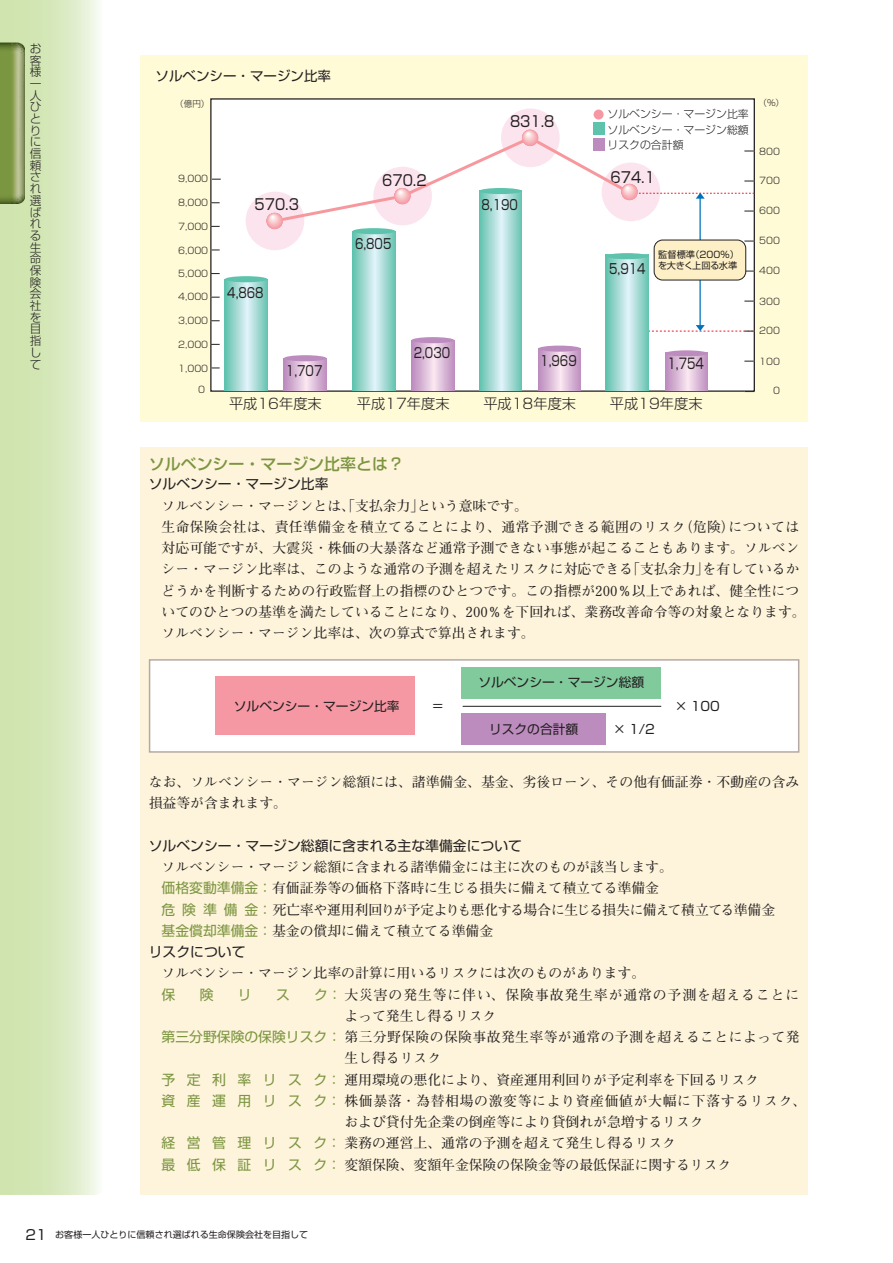
<style>
.page{position:relative;width:893px;height:1263px;background:#fff}
.page>*{position:absolute;margin:0;border:0;box-sizing:border-box;transform-origin:0 0}
.t1{font:500 15.9px "Shin Go Pro";color:#7b9540}
.t2{font:15px "Shin Go Pro Regular 90 pv RKSJ H";color:#231f20;scale:.9 1}
.t3{font:14.55px "Shin Go Pro Regular 90 pv RKSJ H";color:#231f20;scale:.76 1}
.t4{font:14.25px "Shin Go Pro Light 90 pv RKSJ H";color:#231f20}
.t5{font:700 13.8px/21.3px "Futo Min A101 Pro";color:#231f20}
.t6{font:13.8px "Shin Go Pro";color:#231f20}
.t7{font:700 13.8px "Futo Min A101 Pro";letter-spacing:.03em;color:#231f20}
.t8{font:700 13.8px "Futo Min A101 Pro";letter-spacing:.065em;color:#231f20}
.t9{font:700 13.8px "Futo Min A101 Pro";letter-spacing:.05em;color:#231f20}
.t10{font:13.8px "Shin Go Pro Regular 90 pv RKSJ H";color:#231f20;scale:.8 1}
.t11{font:13.5px "Shin Go Pro Regular 90 pv RKSJ H";color:#231f20}
.t12{font:12.75px "Shin Go Pro";color:#231f20}
.t13{font:300 11.7px/11.7px "Shin Go Pro";color:#231f20}
.t14{font:10.8px/15.1px "Shin Go Pro Light 90 pv RKSJ H";color:#231f20;text-align:justify}
.t15{font:9.15px "Shin Go Pro Light 90 pv RKSJ H";color:#231f20}
.t16{font:9.15px/10.9px "Shin Go Pro Regular 90 pv RKSJ H";color:#231f20}
.t17{font:9px "Shin Go Pro";color:#231f20}
.t18{font:8.55px "Shin Go Pro Light 90 pv RKSJ H";color:#231f20}
.s1{font-family:"Shin Go Pro";font-weight:400;color:#7b9540}
</style>
<div class="page">
<svg style="left:0;top:0;width:99px;height:1195px;background:#daeac1"></svg>
<svg style="left:0;top:43px;width:25px;height:161px;background:#899d58"></svg>
<div style="left:140px;top:447px;width:668px;height:748px;background:#fef4db"></div>
<div style="left:150px;top:660px;width:649px;height:92px;background:#fff"></div>
<div style="left:149px;top:659px;width:650px;height:94px;border:2px solid #b5a9a5"></div>
<div style="left:215px;top:677px;width:200px;height:58px;background:#f598a3"></div>
<div style="left:461px;top:667px;width:200px;height:31px;background:#80ca9c"></div>
<div style="left:461px;top:714px;width:145px;height:31px;background:#bd8cbf"></div>
<hr style="left:463px;top:706px;width:198px;height:1px;background:#231f20">
<div style="left:140px;top:55px;width:668px;height:366px;background:#fffbd6"></div>
<div style="left:211px;top:99px;width:543px;height:292px;background:#fff"></div>
<div style="left:501px;top:109px;width:59px;height:58px;background:#fce4ee;border-radius:50%"></div>
<svg style="left:606px;top:254px;width:42px;height:136px;background:#a3dad3"></svg>
<svg style="left:665px;top:354px;width:43px;height:36px"></svg>
<svg style="left:479px;top:224px;width:43px;height:166px;background:#a2d9d3"></svg>
<svg style="left:538px;top:350px;width:43px;height:40px;background:#d9b7d6"></svg>
<div style="left:593px;top:122px;width:12px;height:13px;background:#5dc3ad"></div>
<hr style="left:699px;top:196px;width:2px;height:130px;background:#0072bc">
<svg style="left:632px;top:325px;width:122px;height:7px"></svg>
<div style="left:654px;top:240px;width:92px;height:40px;background:#fef0c6;border-radius:9px"></div>
<div style="left:654px;top:240px;width:92px;height:40px;border:1px solid #231f20;border-radius:9px"></div>
<div style="left:606px;top:253px;width:42px;height:6px;background:#5dc3ad;border-radius:50%"></div>
<div style="left:665px;top:350px;width:43px;height:6px;background:#bd8cbf;border-radius:50%"></div>
<div style="left:538px;top:346px;width:43px;height:6px;background:#bd8cbf;border-radius:50%"></div>
<svg style="left:353px;top:232px;width:42px;height:158px;background:#a3dad3"></svg>
<svg style="left:412px;top:341px;width:42px;height:49px;background:#dab8d7"></svg>
<div style="left:353px;top:228px;width:42px;height:6px;background:#5dc3ad;border-radius:50%"></div>
<div style="left:412px;top:337px;width:42px;height:6px;background:#bd8cbf;border-radius:50%"></div>
<svg style="left:225px;top:280px;width:42px;height:110px;background:#a3dad3"></svg>
<svg style="left:284px;top:359px;width:42px;height:31px"></svg>
<div style="left:225px;top:276px;width:42px;height:6px;background:#5dc3ad;border-radius:50%"></div>
<div style="left:284px;top:355px;width:42px;height:6px;background:#bd8cbf;border-radius:50%"></div>
<div style="left:594px;top:110px;width:10px;height:10px;background:#f598a3;border-radius:50%"></div>
<div style="left:246px;top:192px;width:58px;height:58px;background:#fce4ee;border-radius:50%"></div>
<div style="left:267px;top:213px;width:16px;height:16px;background:#f69ca6;border-radius:50%"></div>
<div style="left:267px;top:213px;width:15px;height:15px;background:#f7a5ad;border-radius:50%"></div>
<div style="left:267px;top:213px;width:14px;height:14px;background:#f7a9b1;border-radius:50%"></div>
<div style="left:268px;top:214px;width:13px;height:13px;background:#f8aeb5;border-radius:50%"></div>
<div style="left:268px;top:214px;width:12px;height:12px;background:#f8b6bb;border-radius:50%"></div>
<div style="left:268px;top:214px;width:11px;height:11px;background:#f9bcc1;border-radius:50%"></div>
<div style="left:269px;top:214px;width:9px;height:9px;background:#f9c8cb;border-radius:50%"></div>
<div style="left:269px;top:215px;width:8px;height:8px;background:#facfd1;border-radius:50%"></div>
<div style="left:522px;top:130px;width:16px;height:15px;background:#f69fa9;border-radius:50%"></div>
<div style="left:523px;top:130px;width:13px;height:13px;background:#f8aeb5;border-radius:50%"></div>
<div style="left:525px;top:131px;width:9px;height:9px;background:#f8bec1;border-radius:50%"></div>
<div style="left:525px;top:131px;width:8px;height:9px;background:#facbcd;border-radius:50%"></div>
<svg style="left:270px;top:132px;width:485px;height:92px"></svg>
<p class="t13" style="left:30px;top:41px;width:13px">お客様一人ひとりに信頼され選ばれる生命保険会社を目指して</p>
<p class="t11" style="left:156px;top:65px;width:177px">ソルベンシー・マージン比率</p>
<p class="t18" style="left:175px;top:97px;width:36px">（億円）</p>
<p class="t18" style="left:758px;top:95px;width:27px">（％）</p>
<p class="t2" style="left:510px;top:109px;width:51px">831.8</p>
<p class="t14" style="left:607px;top:105px;width:143px">ソルベンシー・マージン比率ソルベンシー・マージン総額リスクの合計額</p>
<p class="t15" style="left:759px;top:144px;width:22px">800</p>
<p class="t15" style="left:178px;top:171px;width:32px">9,000</p>
<p class="t2" style="left:382px;top:168px;width:51px">670.2</p>
<p class="t2" style="left:611px;top:164px;width:51px">674.1</p>
<p class="t15" style="left:759px;top:173px;width:22px">700</p>
<p class="t15" style="left:178px;top:195px;width:32px">8,000</p>
<p class="t2" style="left:255px;top:192px;width:51px">570.3</p>
<p class="t10" style="left:482px;top:193px;width:47px">8,190</p>
<p class="t15" style="left:759px;top:203px;width:22px">600</p>
<p class="t15" style="left:178px;top:219px;width:32px">7,000</p>
<p class="t15" style="left:178px;top:243px;width:32px">6,000</p>
<p class="t15" style="left:178px;top:266px;width:32px">5,000</p>
<p class="t10" style="left:355px;top:233px;width:47px">6,805</p>
<p class="t10" style="left:609px;top:257px;width:47px">5,914</p>
<p class="t16" style="left:658px;top:248px;width:82px">監督標準（200％）を大きく上回る水準</p>
<p class="t15" style="left:759px;top:233px;width:22px">500</p>
<p class="t15" style="left:759px;top:263px;width:22px">400</p>
<p class="t15" style="left:178px;top:289px;width:32px">4,000</p>
<p class="t10" style="left:227px;top:281px;width:47px">4,868</p>
<p class="t15" style="left:759px;top:293px;width:22px">300</p>
<p class="t15" style="left:178px;top:313px;width:32px">3,000</p>
<p class="t15" style="left:759px;top:323px;width:22px">200</p>
<p class="t15" style="left:178px;top:337px;width:32px">2,000</p>
<p class="t15" style="left:178px;top:361px;width:32px">1,000</p>
<p class="t10" style="left:286px;top:359px;width:47px">1,707</p>
<p class="t10" style="left:414px;top:341px;width:47px">2,030</p>
<p class="t10" style="left:540px;top:349px;width:47px">1,969</p>
<p class="t3" style="left:668px;top:352px;width:49px">1,754</p>
<p class="t15" style="left:759px;top:353px;width:22px">100</p>
<p class="t15" style="left:198px;top:382px;width:8px">0</p>
<p class="t15" style="left:773px;top:383px;width:8px">0</p>
<p class="t4" style="left:229px;top:392px;width:94px">平成16年度末</p>
<p class="t4" style="left:357px;top:392px;width:94px">平成17年度末</p>
<p class="t4" style="left:483px;top:392px;width:94px">平成18年度末</p>
<p class="t4" style="left:610px;top:392px;width:94px">平成19年度末</p>
<p class="t1" style="left:149px;top:451px;width:257px">ソルベンシー・マージン比率とは？</p>
<p class="t6" style="left:149px;top:473px;width:181px">ソルベンシー・マージン比率</p>
<p class="t5" style="left:162px;top:493px;width:646px">ソルベンシー・マージンとは、「支払余力」という意味です。<br>生命保険会社は、責任準備金を積立てることにより、通常予測できる範囲のリスク（危険）については対応可能ですが、大震災・株価の大暴落など通常予測できない事態が起こることもあります。ソルベンシー・マージン比率は、このような通常の予測を超えたリスクに対応できる「支払余力」を有しているかどうかを判断するための行政監督上の指標のひとつです。この指標が200％以上であれば、健全性についてのひとつの基準を満たしていることになり、200％を下回れば、業務改善命令等の対象となります。ソルベンシー・マージン比率は、次の算式で算出されます。</p>
<p class="t12" style="left:234px;top:695px;width:167px">ソルベンシー・マージン比率</p>
<p class="t12" style="left:432px;top:695px;width:14px">＝</p>
<p class="t12" style="left:478px;top:672px;width:167px">ソルベンシー・マージン総額</p>
<p class="t12" style="left:489px;top:719px;width:91px">リスクの合計額</p>
<p class="t12" style="left:613px;top:719px;width:42px">×1/2</p>
<p class="t12" style="left:675px;top:695px;width:46px">×100</p>
<p class="t5" style="left:149px;top:769px;width:652px">なお、ソルベンシー・マージン総額には、諸準備金、基金、劣後ローン、その他有価証券・不動産の含み損益等が含まれます。</p>
<p class="t6" style="left:149px;top:834px;width:388px">ソルベンシー・マージン総額に含まれる主な準備金について　</p>
<p class="t5" style="left:162px;top:854px;width:615px">ソルベンシー・マージン総額に含まれる諸準備金には主に次のものが該当します。<br><span class="s1">価格変動準備金：</span>有価証券等の価格下落時に生じる損失に備えて積立てる準備金<br><span class="s1">危険準備金：</span>死亡率や運用利回りが予定よりも悪化する場合に生じる損失に備えて積立てる準備金<span class="s1">基金償却準備金：</span>基金の償却に備えて積立てる準備金</p>
<p class="t6" style="left:149px;top:940px;width:98px">リスクについて</p>
<p class="t5" style="left:162px;top:961px;width:485px">ソルベンシー・マージン比率の計算に用いるリスクには次のものがあります。</p>
<p class="t8" style="left:162px;top:984px;width:639px"><span class="s1">保　険　リ　ス　ク：</span>大災害の発生等に伴い、保険事故発生率が通常の予測を超えることに</p>
<p class="t5" style="left:344px;top:1003px;width:154px">よって発生し得るリスク</p>
<p class="t7" style="left:162px;top:1026px;width:639px"><span class="s1">第三分野保険の保険リスク：</span>第三分野保険の保険事故発生率等が通常の予測を超えることによって発</p>
<p class="t5" style="left:344px;top:1046px;width:98px">生し得るリスク</p>
<p class="t5" style="left:162px;top:1067px;width:599px"><span class="s1">予 定 利 率 リ ス ク：</span>運用環境の悪化により、資産運用利回りが予定利率を下回るリスク</p>
<p class="t9" style="left:162px;top:1090px;width:646px"><span class="s1">資 産 運 用 リ ス ク：</span>株価暴落・為替相場の激変等により資産価値が大幅に下落するリスク、</p>
<p class="t5" style="left:344px;top:1110px;width:361px">および貸付先企業の倒産等により貸倒れが急増するリスク</p>
<p class="t5" style="left:162px;top:1131px;width:516px"><span class="s1">経 営 管 理 リ ス ク：</span>業務の運営上、通常の予測を超えて発生し得るリスク</p>
<p class="t5" style="left:162px;top:1152px;width:571px"><span class="s1">最 低 保 証 リ ス ク：</span>変額保険、変額年金保険の保険金等の最低保証に関するリスク</p>
<p class="t6" style="left:26px;top:1223px;width:9px">21</p>
<p class="t17" style="left:55px;top:1227px;width:254px">お客様一人ひとりに信頼され選ばれる生命保険会社を目指して</p>
</div>
